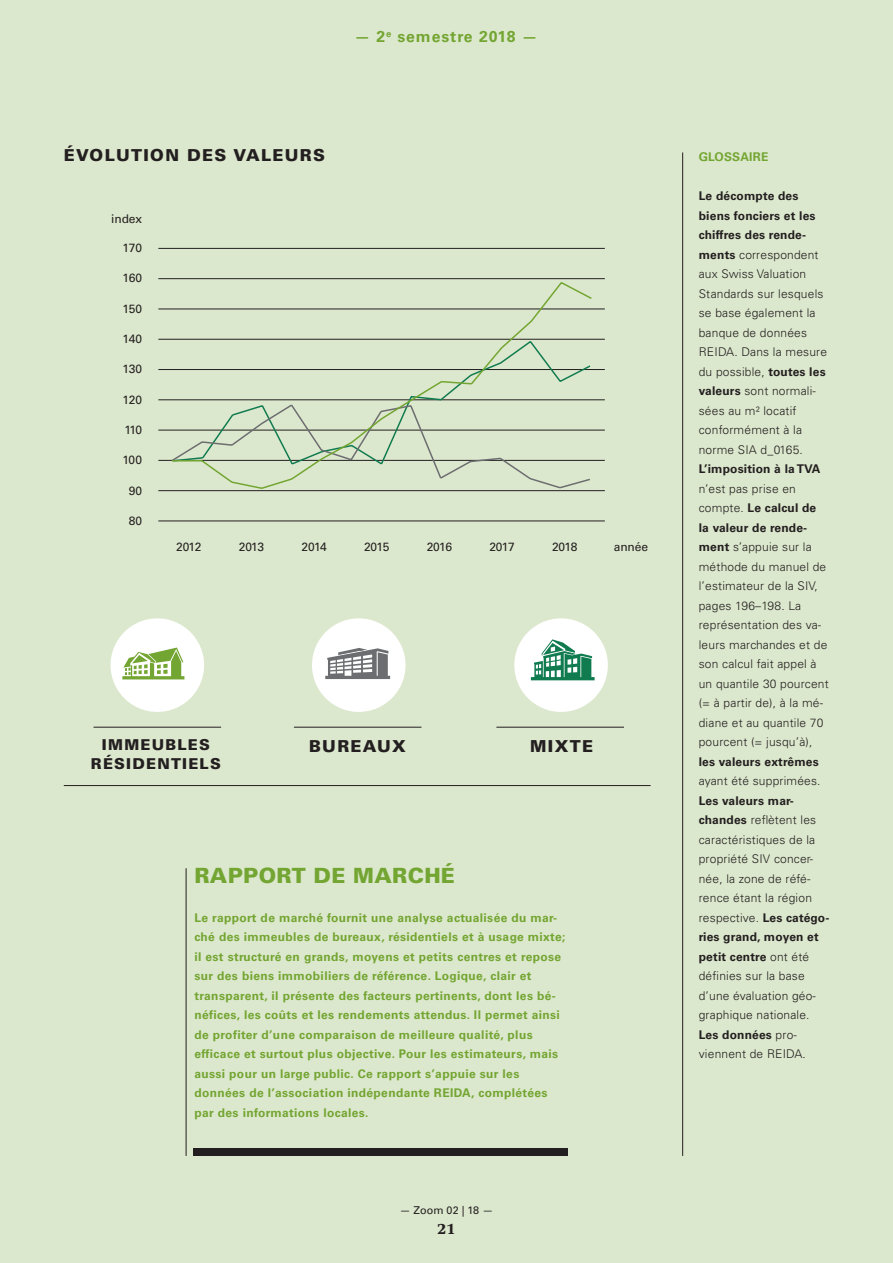
<style>
.page{position:relative;width:893px;height:1263px;background:#dce8cd}
.page>*{position:absolute;margin:0;border:0;box-sizing:border-box;transform-origin:0 0}
.t1{font:900 21px "Univers LT Std";letter-spacing:.015em;color:#73a532}
.t2{font:900 16.5px "Univers LT Std";letter-spacing:.08em;color:#231f20}
.t3{font:700 15.75px "Univers LT Std";letter-spacing:.06em;color:#73a532}
.t4{font:800 15.75px "Swift";color:#231f20}
.t5{font:900 15px/18.6px "Univers LT Std";letter-spacing:.08em;color:#231f20;text-align:center}
.t6{font:300 12px/19.5px "Univers LT Std";letter-spacing:.015em;color:#231f20}
.t7{font:700 12px/19.5px "Univers LT Std";letter-spacing:.03em;color:#73a532}
.t8{font:12px "Univers LT Std";letter-spacing:-.01em;color:#231f20}
.t9{font:700 12px "Univers LT Std";letter-spacing:.015em;color:#231f20}
.t10{font:10.8px "Univers LT Std";color:#231f20}
.s1{font-weight:700}
</style>
<div class="page">
<hr style="left:682px;top:152px;width:1px;height:1004px;background:#231f20">
<div style="left:193px;top:1148px;width:375px;height:7px;background:#231f20"></div>
<hr style="left:186px;top:868px;width:1px;height:288px;background:#231f20">
<hr style="left:64px;top:785px;width:587px;height:1px;background:#231f20">
<hr style="left:158px;top:521px;width:447px;height:1px;background:#231f20">
<hr style="left:158px;top:490px;width:447px;height:1px;background:#231f20">
<hr style="left:158px;top:460px;width:447px;height:1px;background:#231f20">
<hr style="left:158px;top:430px;width:447px;height:1px;background:#231f20">
<hr style="left:158px;top:400px;width:447px;height:1px;background:#231f20">
<hr style="left:158px;top:369px;width:447px;height:1px;background:#231f20">
<hr style="left:158px;top:339px;width:447px;height:1px;background:#231f20">
<hr style="left:158px;top:309px;width:447px;height:1px;background:#231f20">
<hr style="left:158px;top:278px;width:447px;height:1px;background:#231f20">
<hr style="left:158px;top:248px;width:447px;height:1px;background:#231f20">
<svg style="left:170px;top:282px;width:423px;height:207px"></svg>
<hr style="left:496px;top:727px;width:128px;height:1px;background:#231f20">
<hr style="left:94px;top:727px;width:127px;height:1px;background:#231f20">
<hr style="left:294px;top:727px;width:127px;height:1px;background:#231f20">
<div style="left:514px;top:618px;width:94px;height:94px;background:#fff;border-radius:50%"></div>
<svg style="left:531px;top:639px;width:64px;height:41px"></svg>
<div style="left:312px;top:618px;width:94px;height:94px;background:#fff;border-radius:50%"></div>
<svg style="left:325px;top:648px;width:65px;height:31px"></svg>
<div style="left:111px;top:618px;width:93px;height:94px;background:#fff;border-radius:50%"></div>
<svg style="left:122px;top:647px;width:62px;height:32px"></svg>
<h3 class="t3" style="left:355px;top:28px;width:185px">— 2<sup>e</sup> semestre 2018 —</h3>
<h2 class="t2" style="left:64px;top:145px;width:263px">ÉVOLUTION DES VALEURS</h2>
<p class="t8" style="left:111px;top:212px;width:32px">index</p>
<p class="t8" style="left:122px;top:240px;width:21px">170</p>
<p class="t8" style="left:122px;top:271px;width:21px">160</p>
<p class="t8" style="left:122px;top:301px;width:21px">150</p>
<p class="t8" style="left:123px;top:332px;width:21px">140</p>
<p class="t8" style="left:122px;top:362px;width:21px">130</p>
<p class="t8" style="left:122px;top:392px;width:21px">120</p>
<p class="t8" style="left:124px;top:423px;width:19px">110</p>
<p class="t8" style="left:122px;top:453px;width:21px">100</p>
<p class="t8" style="left:129px;top:483px;width:15px">90</p>
<p class="t8" style="left:129px;top:514px;width:15px">80</p>
<p class="t8" style="left:176px;top:540px;width:27px">2012</p>
<p class="t8" style="left:239px;top:540px;width:27px">2013</p>
<p class="t8" style="left:302px;top:540px;width:27px">2014</p>
<p class="t8" style="left:364px;top:540px;width:27px">2015</p>
<p class="t8" style="left:427px;top:540px;width:27px">2016</p>
<p class="t8" style="left:489px;top:540px;width:27px">2017</p>
<p class="t8" style="left:552px;top:540px;width:27px">2018</p>
<p class="t8" style="left:614px;top:540px;width:36px">année</p>
<p class="t5" style="left:91px;top:736px;width:131px">IMMEUBLES<br>RÉSIDENTIELS</p>
<h2 class="t2" style="left:309px;top:735px;width:98px">BUREAUX</h2>
<h2 class="t2" style="left:530px;top:735px;width:65px">MIXTE</h2>
<h1 class="t1" style="left:194px;top:862px;width:262px">RAPPORT DE MARCHÉ</h1>
<p class="t7" style="left:194px;top:908px;width:372px">Le rapport de marché fournit une analyse actualisée du mar&shy;ché des immeubles de bureaux, résidentiels et à usage mixte; il est structuré en grands, moyens et petits centres et repose sur des biens immobiliers de référence. Logique, clair et transparent, il présente des facteurs pertinents, dont les bé&shy;néfices, les coûts et les rendements attendus. Il permet ainsi de profiter d’une comparaison de meilleure qualité, plus efficace et surtout plus objective. Pour les estimateurs, mais aussi pour un large public. Ce rapport s’appuie sur les données de l’association indépendante REIDA, complétées par des informations locales.</p>
<p class="t10" style="left:400px;top:1204px;width:95px">— Zoom 02 | 18 —</p>
<h3 class="t4" style="left:437px;top:1220px;width:20px">21</h3>
<p class="t7" style="left:699px;top:147px;width:71px">GLOSSAIRE</p>
<p class="t6" style="left:699px;top:186px;width:130px"><span class="s1">Le décompte des biens fonciers et les chiffres des rende&shy;ments</span> correspondent aux Swiss Valuation<br>Standards sur lesquels se base également la banque de données<br>REIDA. Dans la mesure du possible, <span class="s1">toutes les valeurs</span> sont normali&shy;sées au m² locatif conformément à la norme SIA d_0165.</p>
<p class="t9" style="left:699px;top:462px;width:123px">L’imposition à la TVA</p>
<p class="t6" style="left:699px;top:479px;width:132px">n’est pas prise en compte. <span class="s1">Le calcul de la valeur de rende&shy;ment</span> s’appuie sur la méthode du manuel de l’estimateur de la SIV, pages 196–198. La représentation des va&shy;leurs marchandes et de son calcul fait appel à un quantile 30 pourcent (= à partir de), à la mé&shy;diane et au quantile 70 pourcent (= jusqu’à),</p>
<p class="t9" style="left:699px;top:755px;width:121px">les valeurs extrêmes</p>
<p class="t6" style="left:699px;top:771px;width:123px">ayant été supprimées.</p>
<p class="t6" style="left:699px;top:791px;width:132px"><span class="s1">Les valeurs mar&shy;chandes</span> reflètent les caractéristiques de la propriété SIV concer&shy;née, la zone de réfé&shy;rence étant la région respective. <span class="s1">Les catégo&shy;ries grand, moyen et petit centre</span> ont été définies sur la base d’une évaluation géo&shy;graphique nationale.<br><span class="s1">Les données</span> pro&shy;viennent de REIDA.</p>
</div>
